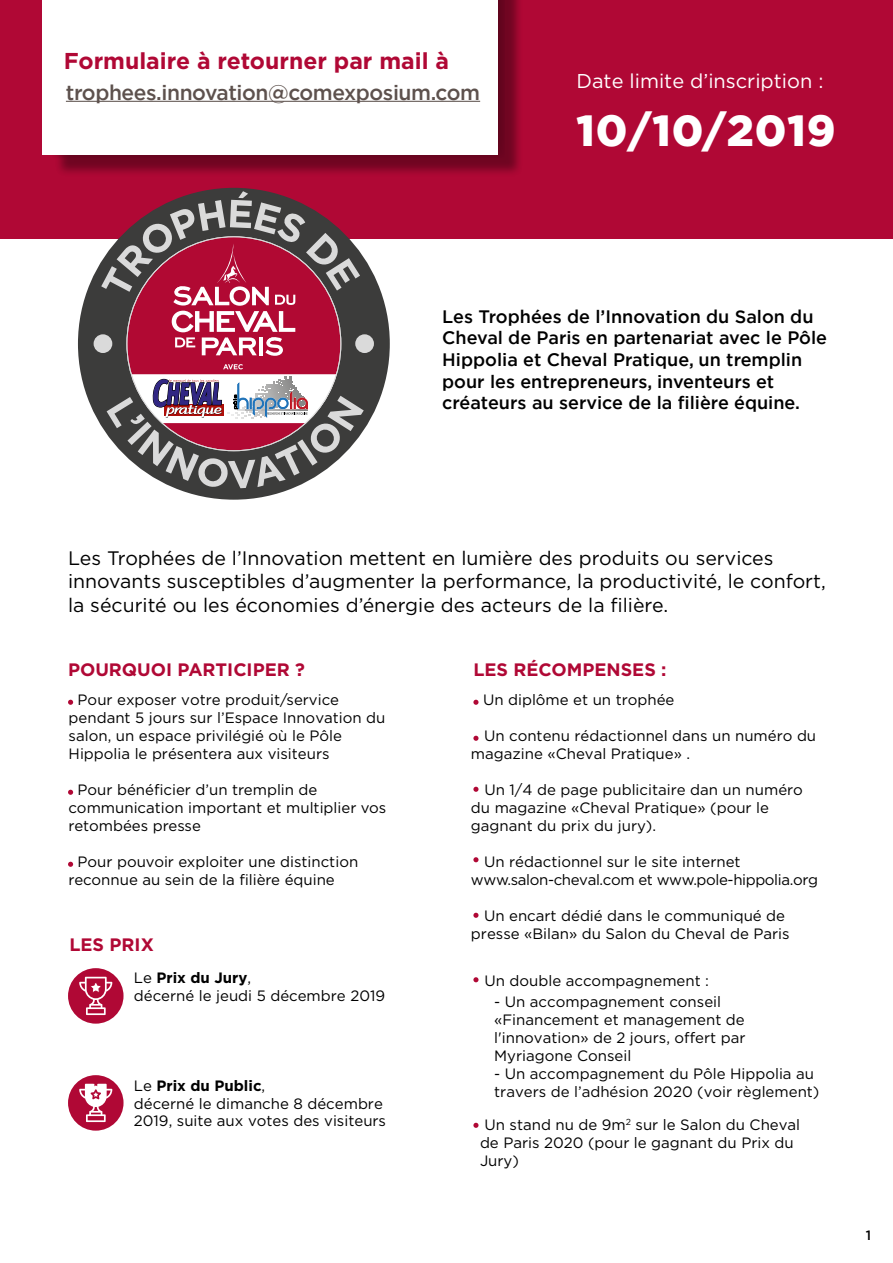
<style>
.page{position:relative;width:893px;height:1263px;background:#fff}
.page>*{position:absolute;margin:0;border:0;box-sizing:border-box;transform-origin:0 0}
.t1{font:900 43.5px "Gotham";color:#fff}
.t2{font:700 22.95px "Gotham";color:#b00835}
.t3{font:500 21px "Gotham";letter-spacing:-.02em;color:#5d514d}
.t4{font:19.95px "Gotham";color:#fff}
.t5{font:19.5px/23.4px "Gotham";color:#000}
.t6{font:500 18px/21.6px "Gotham";color:#000}
.t7{font:700 18px "Gotham";color:#b00835}
.t8{font:15px/18px "Gotham";color:#000}
.t9{font:15px/18px "Gotham";letter-spacing:-.025em;color:#000}
.t10{font:500 13.5px "Gotham";color:#000}
.s1{font-style:inherit}
.s2{font-weight:700}
</style>
<div class="page">
<div style="left:0;top:0;width:893px;height:238px;background:#b00835"></div>
<svg style="left:68px;top:700px;width:5px;height:5px"></svg>
<svg style="left:68px;top:790px;width:5px;height:5px"></svg>
<svg style="left:68px;top:862px;width:5px;height:5px"></svg>
<svg style="left:473px;top:700px;width:5px;height:5px"></svg>
<svg style="left:473px;top:736px;width:5px;height:5px"></svg>
<svg style="left:473px;top:787px;width:5px;height:5px"></svg>
<svg style="left:473px;top:857px;width:5px;height:5px"></svg>
<svg style="left:473px;top:913px;width:5px;height:5px"></svg>
<svg style="left:473px;top:977px;width:5px;height:5px"></svg>
<div style="left:54px;top:0;width:469px;height:177px;background:#000;opacity:.75"></div>
<svg style="left:52px;top:0;width:453px;height:158px;background:#85354b"></svg>
<div style="left:43px;top:0;width:454px;height:154px;background:#fff"></div>
<hr style="left:66px;top:101px;width:414px;height:1px;background:#5d514d">
<div style="left:68px;top:968px;width:56px;height:56px;background:#b00835;border-radius:50%"></div>
<svg style="left:79px;top:977px;width:33px;height:38px"></svg>
<div style="left:68px;top:1075px;width:56px;height:56px;background:#b00835;border-radius:50%"></div>
<svg style="left:79px;top:1083px;width:33px;height:39px"></svg>
<div style="left:78px;top:188px;width:312px;height:312px;background:#3c3c3b;border-radius:50%"></div>
<div style="left:127px;top:237px;width:214px;height:214px;background:#b10933;border-radius:50%"></div>
<div style="left:94px;top:334px;width:18px;height:19px;background:#dadada;border-radius:50%"></div>
<div style="left:355px;top:334px;width:19px;height:19px;background:#dadada;border-radius:50%"></div>
<svg style="left:101px;top:191px;width:265px;height:165px"></svg>
<svg style="left:107px;top:364px;width:257px;height:124px"></svg>
<svg style="left:473px;top:1123px;width:5px;height:5px"></svg>
<h2 class="t2" style="left:64px;top:46px;width:387px">Formulaire à retourner par mail à</h2>
<h3 class="t3" style="left:66px;top:79px;width:416px">trophees.innovation@comexposium.com</h3>
<h3 class="t4" style="left:576px;top:68px;width:249px">Date limite d’inscription :</h3>
<h1 class="t1" style="left:576px;top:101px;width:261px">1<span class="s1">0</span>/10/201<span class="s1">9</span></h1>
<p class="t6" style="left:442px;top:305px;width:386px">Les Trophées de l’Innovation du Salon du Cheval de Paris en partenariat avec le Pôle Hippolia et Cheval Pratique, un tremplin pour les entrepreneurs, inventeurs et créateurs au service de la filière équine.</p>
<h3 class="t5" style="left:68px;top:546px;width:759px">Les Trophées de l’Innovation mettent en lumière des produits ou services innovants susceptibles d’augmenter la performance, la productivité, le confort, la sécurité ou les économies d’énergie des acteurs de la filière.</h3>
<p class="t7" style="left:68px;top:658px;width:238px">POURQUOI PARTICIPER ?</p>
<p class="t8" style="left:69px;top:690px;width:318px;text-indent:9px">Pour exposer votre produit/service pendant 5 jours sur l’Espace Innovation du salon, un espace privilégié où le Pôle Hippolia le présentera aux visiteurs</p>
<p class="t8" style="left:69px;top:780px;width:319px;text-indent:9px">Pour bénéficier d’un tremplin de communication important et multiplier vos retombées presse</p>
<p class="t8" style="left:69px;top:852px;width:291px;text-indent:9px">Pour pouvoir exploiter une distinction reconnue au sein de la filière équine</p>
<p class="t7" style="left:69px;top:932px;width:86px">LES PRIX</p>
<p class="t8" style="left:134px;top:969px;width:253px;line-height:17.2px">Le <span class="s2">Prix du Jury</span>,<br>décerné le jeudi 5 décembre 2019</p>
<p class="t8" style="left:134px;top:1076px;width:254px">Le <span class="s2">Prix du Public</span>,<br>décerné le dimanche 8 décembre<br>2019, suite aux votes des visiteurs</p>
<p class="t7" style="left:473px;top:658px;width:195px">LES RÉCOMPENSES :</p>
<p class="t8" style="left:483px;top:690px;width:193px">Un diplôme et un trophée</p>
<p class="t8" style="left:471px;top:726px;width:347px;text-indent:13px">Un contenu rédactionnel dans un numéro du magazine «Cheval Pratique» .</p>
<p class="t8" style="left:471px;top:780px;width:333px;text-indent:14px">Un 1/4 de page publicitaire dan un numéro du magazine «Cheval Pratique» (pour le gagnant du prix du jury).</p>
<p class="t9" style="left:471px;top:852px;width:349px;text-indent:13px">Un rédactionnel sur le site internet www.salon-cheval.com et www.pole-hippolia.org</p>
<p class="t8" style="left:471px;top:906px;width:320px;text-align:center">Un encart dédié dans le communiqué de presse «Bilan» du Salon du Cheval de Paris</p>
<p class="t8" style="left:484px;top:971px;width:226px">Un double accompagnement :</p>
<p class="t8" style="left:494px;top:993px;width:253px">- Un accompagnement conseil «Financement et management de l'innovation» de 2 jours, offert par<br>Myriagone Conseil</p>
<p class="t8" style="left:494px;top:1065px;width:327px">- Un accompagnement du Pôle Hippolia au travers de l’adhésion 2020 (voir règlement)</p>
<p class="t8" style="left:480px;top:1115px;width:322px;text-indent:4px">Un stand nu de 9m<sup>2</sup> sur le Salon du Cheval de Paris 2020 (pour le gagnant du Prix du<br>Jury)</p>
<p class="t10" style="left:866px;top:1226px;width:7px">1</p>
</div>
